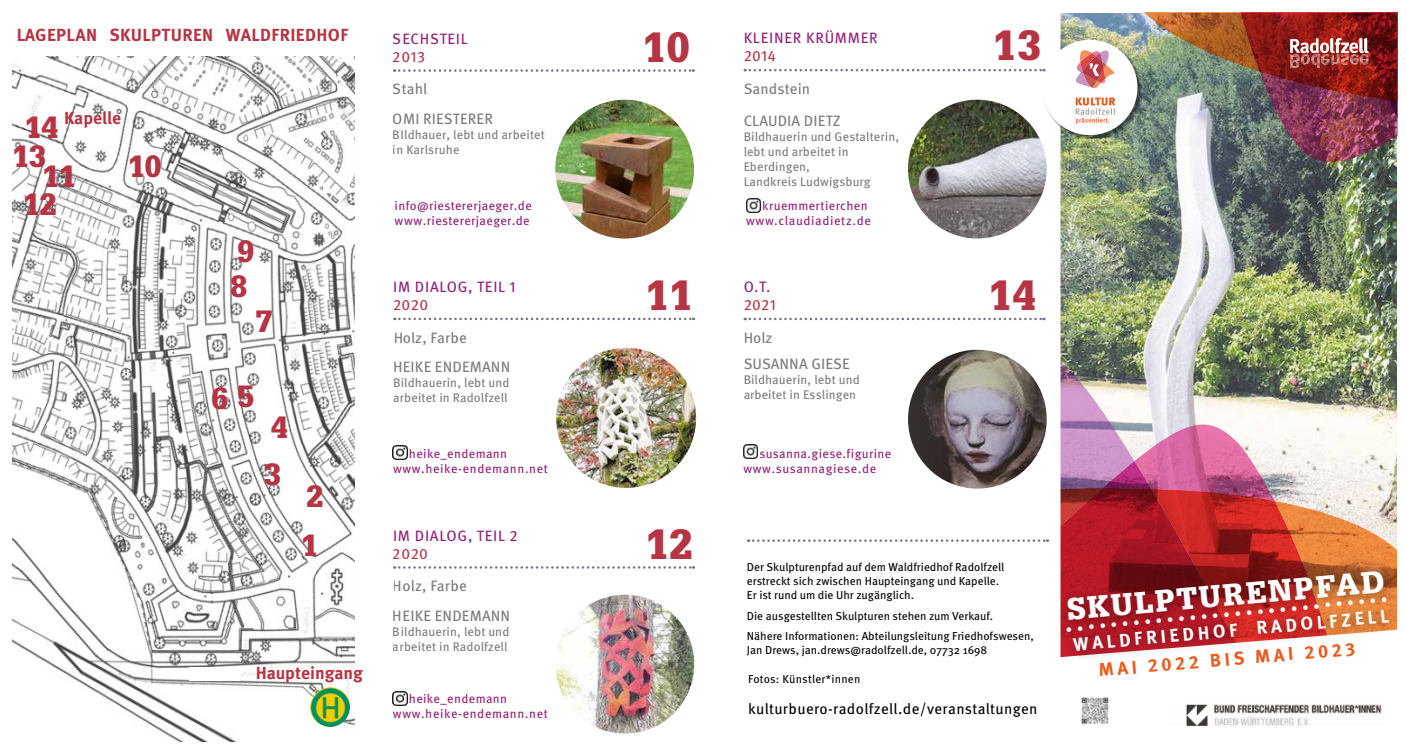
<style>
.page{position:relative;width:1407px;height:745px;background:#fff}
.page>*{position:absolute;margin:0;border:0;box-sizing:border-box;transform-origin:0 0}
.t1{font:900 41.25px "Glypha LT Pro";letter-spacing:.04em;color:#b63443}
.t2{font:31.88px "Meta OT";color:#fff}
.t3{font:900 30px/47.4px "Glypha LT Pro";color:#b63443}
.t4{font:900 30px "Glypha LT Pro";color:#fff}
.t5{font:700 18.38px "Meta OT";color:#fff}
.t6{font:700 18.38px "Meta OT";color:#eb5b1b}
.t7{font:700 17.5px "Meta OT";letter-spacing:.02em;color:#b63443}
.t8{font:700 17.5px "Meta OT";color:#b63443}
.t9{font:15px "Meta OT";letter-spacing:.01em;color:#7c7b7b}
.t10{font:15px "Meta OT";letter-spacing:.05em;color:#921e76}
.t11{font:15px "Meta OT";letter-spacing:.02em;color:#000}
.t12{font:15px "Meta OT";letter-spacing:.03em;color:#b63443}
.t13{font:12.5px/15px "Meta OT";letter-spacing:.01em;color:#7c7b7b}
.t14{font:12.5px/15px "Meta OT";letter-spacing:.03em;color:#921e76}
.t15{font:11.5px/13.8px "Meta OT";color:#000}
.t16{font:11.5px "Meta OT";letter-spacing:.02em;color:#000}
.s1{font-size:12px;color:#fff}
</style>
<div class="page">
<img style="left:12px;top:57px;width:343px;height:683px">
<div style="left:189px;top:666px;width:50px;height:14px;background:#fff"></div>
<img style="left:393px;top:691px;width:14px;height:14px">
<img style="left:310px;top:686px;width:40px;height:40px;border-radius:20px">
<svg style="left:394px;top:69px;width:300px;height:3px"></svg>
<svg style="left:394px;top:566px;width:300px;height:2px"></svg>
<svg style="left:394px;top:317px;width:300px;height:3px"></svg>
<img style="left:556px;top:347px;width:140px;height:140px;border-radius:70px">
<img style="left:555px;top:100px;width:139px;height:138px;border-radius:69px">
<img style="left:555px;top:594px;width:139px;height:139px;border-radius:69px">
<img style="left:393px;top:445px;width:14px;height:14px">
<img style="left:743px;top:12px;width:655px;height:714px">
<img style="left:1080px;top:694px;width:30px;height:31px">
<div style="left:747px;top:562px;width:300px;height:104px;background:#fff"></div>
<h3 class="t7" style="left:16px;top:24px;width:334px">LAGEPLAN SKULPTUREN WALDFRIEDHOF</h3>
<h3 class="t8" style="left:64px;top:106px;width:59px">Kapelle</h3>
<h3 class="t3" style="left:25px;top:104px;width:35px">14</h3>
<h3 class="t3" style="left:12px;top:133px;width:35px">13</h3>
<h3 class="t3" style="left:23px;top:162px;width:54px;line-height:27.9px;text-indent:20px">11<br>12</h3>
<h3 class="t3" style="left:128px;top:142px;width:35px">10</h3>
<h3 class="t3" style="left:238px;top:227px;width:18px">9</h3>
<h3 class="t3" style="left:230px;top:262px;width:18px">8</h3>
<h3 class="t3" style="left:256px;top:298px;width:18px">7</h3>
<h3 class="t3" style="left:211px;top:373px;width:44px">6 5</h3>
<h3 class="t3" style="left:264px;top:403px;width:25px">4<br>3</h3>
<h3 class="t3" style="left:306px;top:472px;width:18px">2</h3>
<h3 class="t3" style="left:301px;top:521px;width:18px">1</h3>
<h3 class="t8" style="left:256px;top:661px;width:109px">Haupteingang</h3>
<h3 class="t10" style="left:393px;top:29px;width:76px">SECHSTEIL</h3>
<h3 class="t12" style="left:393px;top:47px;width:34px">2013</h3>
<h3 class="t9" style="left:393px;top:80px;width:36px">Stahl</h3>
<h3 class="t9" style="left:393px;top:109px;width:101px">OMI RIESTERER</h3>
<p class="t13" style="left:393px;top:127px;width:154px">BIldhauer, lebt und arbeitet in Karlsruhe</p>
<p class="t14" style="left:395px;top:198px;width:139px">info@riestererjaeger.de www.riestererjaeger.de</p>
<h3 class="t10" style="left:393px;top:277px;width:124px">IM DIALOG, TEIL 1</h3>
<h3 class="t12" style="left:393px;top:295px;width:37px">2020</h3>
<h3 class="t9" style="left:393px;top:328px;width:75px">Holz, Farbe</h3>
<h3 class="t9" style="left:393px;top:357px;width:119px">HEIKE ENDEMANN</h3>
<p class="t13" style="left:393px;top:375px;width:118px">Bildhauerin, lebt und arbeitet in Radolfzell</p>
<p class="t14" style="left:393px;top:446px;width:156px;text-indent:16px">heike_endemann www.heike-endemann.net</p>
<h3 class="t10" style="left:393px;top:526px;width:126px">IM DIALOG, TEIL 2</h3>
<h3 class="t12" style="left:393px;top:544px;width:37px">2020</h3>
<h3 class="t9" style="left:393px;top:576px;width:75px">Holz, Farbe</h3>
<h3 class="t9" style="left:393px;top:606px;width:119px">HEIKE ENDEMANN</h3>
<p class="t13" style="left:393px;top:623px;width:118px">Bildhauerin, lebt und arbeitet in Radolfzell</p>
<p class="t14" style="left:393px;top:690px;width:156px;text-indent:16px">heike_endemann www.heike-endemann.net</p>
<h1 class="t1" style="left:642px;top:22px;width:49px">10</h1>
<h3 class="t10" style="left:743px;top:29px;width:136px">KLEINER KRÜMMER</h3>
<h3 class="t12" style="left:743px;top:47px;width:34px">2014</h3>
<h3 class="t9" style="left:743px;top:79px;width:68px">Sandstein</h3>
<h3 class="t9" style="left:743px;top:112px;width:99px">CLAUDIA DIETZ</h3>
<p class="t13" style="left:743px;top:129px;width:157px">Bildhauerin und Gestalterin, lebt und arbeitet in<br>Eberdingen,<br>Landkreis Ludwigsburg</p>
<p class="t14" style="left:746px;top:198px;width:126px;text-align:right">kruemmertierchen www.claudiadietz.de</p>
<h1 class="t1" style="left:993px;top:20px;width:49px">13</h1>
<h1 class="t1" style="left:645px;top:270px;width:49px">11</h1>
<h1 class="t1" style="left:988px;top:270px;width:49px">14</h1>
<h3 class="t10" style="left:743px;top:277px;width:28px">O.T.</h3>
<h3 class="t12" style="left:743px;top:295px;width:34px">2021</h3>
<h3 class="t9" style="left:743px;top:328px;width:31px">Holz</h3>
<h3 class="t9" style="left:743px;top:354px;width:108px">SUSANNA GIESE</h3>
<p class="t13" style="left:743px;top:372px;width:118px">Bildhauerin, lebt und arbeitet in Esslingen</p>
<h1 class="t1" style="left:645px;top:518px;width:49px">12</h1>
<p class="t14" style="left:743px;top:446px;width:149px;text-indent:16px">susanna.giese.figurine www.susannagiese.de</p>
<p class="t15" style="left:747px;top:560px;width:259px">Der Skulpturenpfad auf dem Waldfriedhof Radolfzell erstreckt sich zwischen Haupteingang und Kapelle.<br>Er ist rund um die Uhr zugänglich.</p>
<p class="t15" style="left:747px;top:605px;width:288px;line-height:20.9px">Die ausgestellten Skulpturen stehen zum Verkauf.<br>Nähere Informationen: Abteilungsleitung Friedhofswesen,</p>
<p class="t15" style="left:747px;top:643px;width:242px">Jan Drews, jan.drews@radolfzell.de, 07732 1698</p>
<p class="t16" style="left:748px;top:671px;width:188px">Fotos: Künstler*innen<span class="s1">denhäuschen.</span></p>
<h3 class="t11" style="left:748px;top:699px;width:291px">kulturbuero-radolfzell.de/veranstaltungen</h3>
<h3 class="t4" style="left:1065px;top:590px;width:320px;rotate:-5deg">SKULPTURENPFAD</h3>
<h3 class="t6" style="left:1097px;top:658px;width:259px;rotate:-5deg">MAI 2022 BIS MAI 2023</h3>
<h2 class="t2" style="left:1062px;top:600px;width:327px;rotate:-5deg">.............................</h2>
<h3 class="t5" style="left:1072px;top:632px;width:318px;rotate:-5deg">WALDFRIEDHOF RADOLFZELL</h3>
</div>
